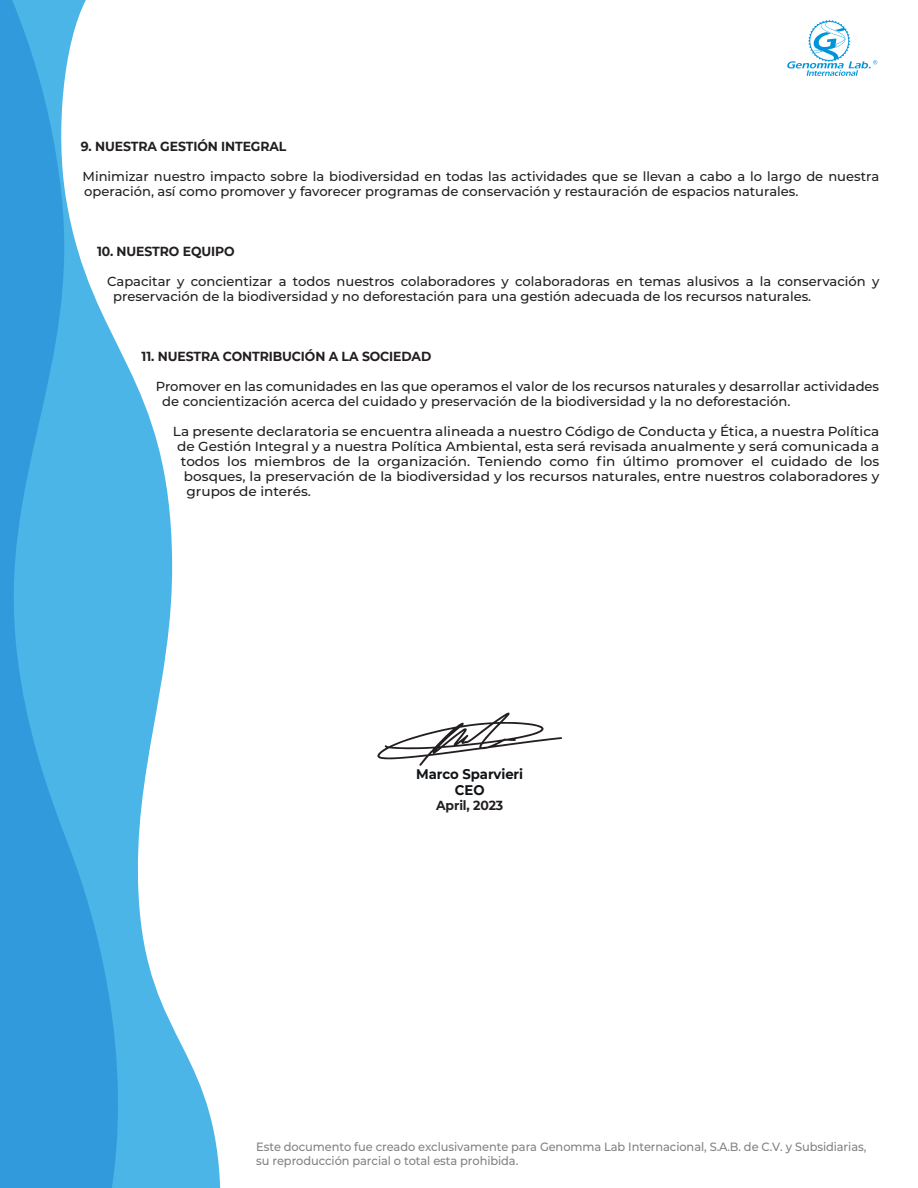
<style>
.page{position:relative;width:918px;height:1188px;background:#fff}
.page>*{position:absolute;margin:0;border:0;box-sizing:border-box;transform-origin:0 0}
.t1{font:700 13.95px/15.9px "Montserrat";letter-spacing:-.005em;color:#111416;text-align:center;scale:.95 1}
.t2{font:500 13.05px/15px "Montserrat";color:#231f20}
.t3{font:500 13.05px "Montserrat";color:#231f20;scale:1.04 1}
.t4{font:700 13.05px "Montserrat";letter-spacing:-.01em;color:#231f20;scale:.95 1}
.t5{font:500 12px/13.6px "Montserrat";letter-spacing:-.005em;color:#808285;scale:.95 1}
</style>
<div class="page">
<svg style="left:118px;top:346px;width:103px;height:842px"></svg>
<svg style="left:0;top:0;width:118px;height:1188px"></svg>
<svg style="left:787px;top:20px;width:90px;height:56px"></svg>
<svg style="left:377px;top:713px;width:185px;height:53px"></svg>
<p class="t4" style="left:81px;top:137px;width:218px">9. NUESTRA GESTIÓN INTEGRAL</p>
<p class="t2" style="left:83px;top:168px;width:798px">Minimizar nuestro impacto sobre la biodiversidad en todas las actividades que se llevan a cabo a lo largo de nuestra operación, así como promover y favorecer programas de conservación y restauración de espacios naturales.</p>
<p class="t4" style="left:97px;top:242px;width:146px">10. NUESTRO EQUIPO</p>
<p class="t2" style="left:113px;top:273px;width:768px;text-indent:-6px">Capacitar y concientizar a todos nuestros colaboradores y colaboradoras en temas alusivos a la conservación y preservación de la biodiversidad y no deforestación para una gestión adecuada de los recursos naturales.</p>
<p class="t4" style="left:142px;top:347px;width:306px">11. NUESTRA CONTRIBUCIÓN A LA SOCIEDAD</p>
<p class="t2" style="left:162px;top:378px;width:719px;text-indent:-6px">Promover en las comunidades en las que operamos el valor de los recursos naturales y desarrollar actividades de concientización acerca del cuidado y preservación de la biodiversidad y la no deforestación.</p>
<p class="t3" style="left:173px;top:422px;width:681px">La presente declaratoria se encuentra alineada a nuestro Código de Conducta y Ética, a nuestra Política</p>
<p class="t3" style="left:177px;top:437px;width:677px">de Gestión Integral y a nuestra Política Ambiental, esta será revisada anualmente y será comunicada a</p>
<p class="t3" style="left:181px;top:452px;width:673px">todos los miembros de la organización. Teniendo como fin último promover el cuidado de los</p>
<p class="t3" style="left:184px;top:467px;width:670px">bosques, la preservación de la biodiversidad y los recursos naturales, entre nuestros colaboradores y</p>
<p class="t3" style="left:186px;top:482px;width:121px">grupos de interés.</p>
<p class="t1" style="left:416px;top:765px;width:114px">Marco Sparvieri<br>CEO</p>
<p class="t4" style="left:436px;top:796px;width:72px">April, 2023</p>
<p class="t5" style="left:256px;top:1139px;width:644px">Este documento fue creado exclusivamente para Genomma Lab Internacional, S.A.B. de C.V. y Subsidiarias, su reproducción parcial o total esta prohibida.</p>
</div>
